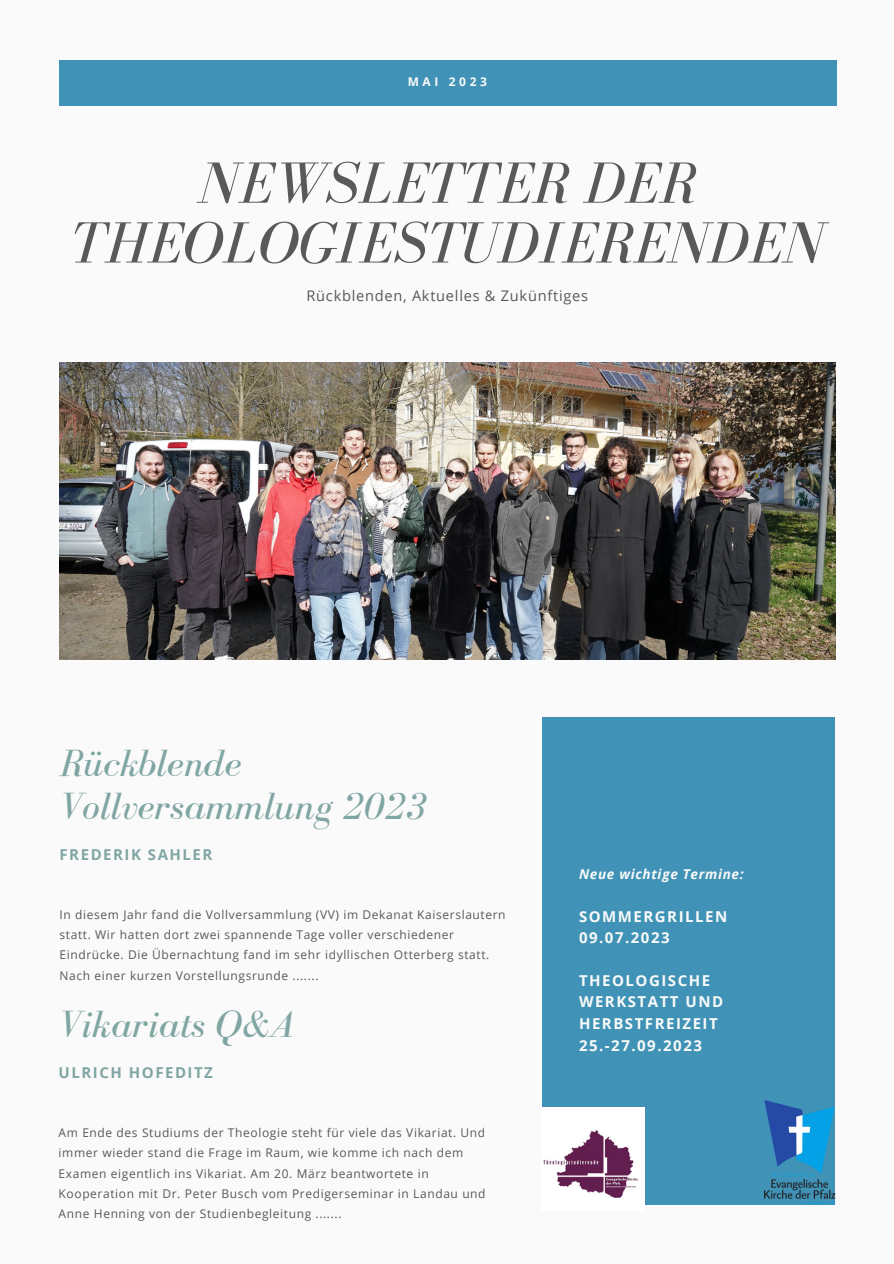
<style>
.page{position:relative;width:894px;height:1264px;background:#fff}
.page>*{position:absolute;margin:0;border:0;box-sizing:border-box;transform-origin:0 0}
.t1{font:italic 59.85px/59.8px "Bodoni FLF";color:#595959;text-align:center}
.t2{font:italic 39px/42.8px "Bodoni FLF";color:#80a6a3}
.t3{font:700 15px/21.5px "Open Sans";letter-spacing:.1em;color:#fafafa}
.t4{font:700 15px "Open Sans";letter-spacing:.1em;color:#80a6a3}
.t5{font:14.55px "Open Sans";letter-spacing:.05em;color:#595959}
.t6{font:italic 700 13.5px "Open Sans";letter-spacing:.05em;color:#fafafa}
.t7{font:12px/20.2px "Open Sans";letter-spacing:.05em;color:#595959}
.t8{font:700 12px "Open Sans";letter-spacing:.3em;color:#fafafa}
</style>
<div class="page">
<div style="left:0;top:0;width:893px;height:1263px;background:#fafafa"></div>
<div style="left:59px;top:60px;width:777px;height:45px;background:#4093b6"></div>
<img style="left:59px;top:363px;width:776px;height:296px">
<div style="left:541px;top:716px;width:293px;height:488px;background:#4093b6"></div>
<img style="left:764px;top:1100px;width:70px;height:104px">
<img style="left:541px;top:1107px;width:103px;height:97px">
<p class="t8" style="left:407px;top:73px;width:81px">MAI 2023</p>
<p class="t1" style="left:71px;top:153px;width:754px">NEWSLETTER DER<br>THEOLOGIESTUDIERENDEN</p>
<p class="t5" style="left:306px;top:286px;width:283px">Rückblenden, Aktuelles &amp; Zukünftiges</p>
<p class="t2" style="left:60px;top:742px;width:368px">Rückblende<br>Vollversammlung 2023</p>
<p class="t4" style="left:60px;top:843px;width:154px">FREDERIK SAHLER</p>
<p class="t6" style="left:579px;top:865px;width:166px">Neue wichtige Termine:</p>
<p class="t7" style="left:60px;top:904px;width:447px">In diesem Jahr fand die Vollversammlung (VV) im Dekanat Kaiserslautern statt. Wir hatten dort zwei spannende Tage voller verschiedener Eindrücke. Die Übernachtung fand im sehr idyllischen Otterberg statt.<br>Nach einer kurzen Vorstellungsrunde .......</p>
<p class="t3" style="left:579px;top:905px;width:150px">SOMMERGRILLEN</p>
<p class="t3" style="left:579px;top:926px;width:92px">09.07.2023</p>
<p class="t3" style="left:579px;top:969px;width:146px">THEOLOGISCHE<br>WERKSTATT UND<br>HERBSTFREIZEIT</p>
<p class="t3" style="left:579px;top:1034px;width:124px">25.-27.09.2023</p>
<p class="t2" style="left:59px;top:1002px;width:236px">Vikariats Q&amp;A</p>
<p class="t4" style="left:59px;top:1061px;width:156px">ULRICH HOFEDITZ</p>
<p class="t7" style="left:59px;top:1122px;width:428px">Am Ende des Studiums der Theologie steht für viele das Vikariat. Und immer wieder stand die Frage im Raum, wie komme ich nach dem Examen eigentlich ins Vikariat. Am 20. März beantwortete in Kooperation mit Dr. Peter Busch vom Predigerseminar in Landau und Anne Henning von der Studienbegleitung .......</p>
</div>
